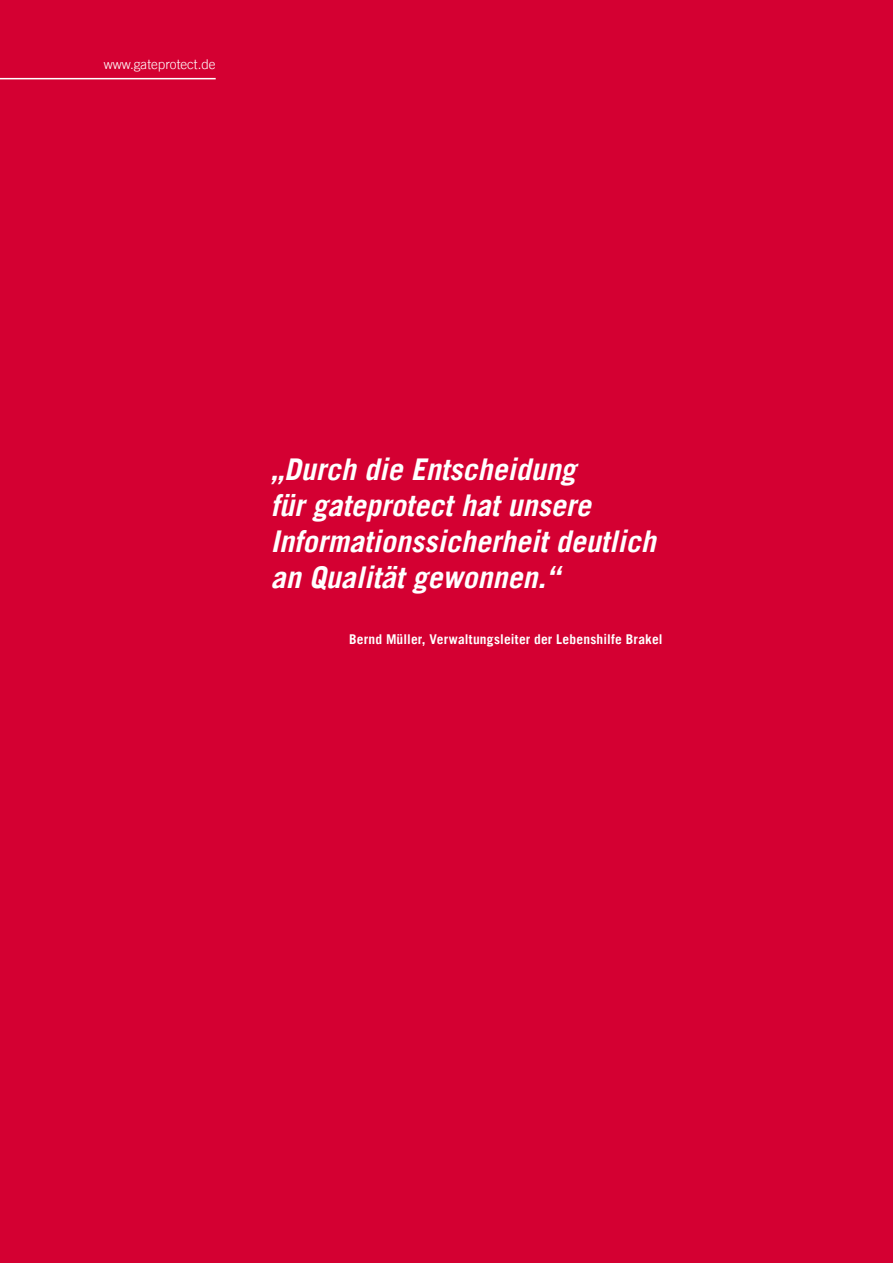
<style>
.page{position:relative;width:893px;height:1263px;background:#d40032}
.page>*{position:absolute;margin:0;border:0;box-sizing:border-box;transform-origin:0 0}
.t1{font:italic 700 30px/36px "Trade Gothic LT";color:#fff}
.t2{font:700 13.5px "Trade Gothic LT";letter-spacing:.01em;color:#fff}
.t3{font:300 13.5px "Trade Gothic LT";color:#fff}
</style>
<div class="page">
<hr style="left:0;top:78px;width:216px;height:1px;background:#fff">
<p class="t3" style="left:104px;top:56px;width:113px">www.gateprotect.de</p>
<p class="t1" style="left:271px;top:451px;width:387px">„Durch die Entscheidung<br>für gateprotect hat unsere<br>Informationssicherheit deutlich an Qualität gewonnen.“</p>
<p class="t2" style="left:349px;top:631px;width:315px">Bernd Müller, Verwaltungsleiter der Lebenshilfe Brakel</p>
</div>
